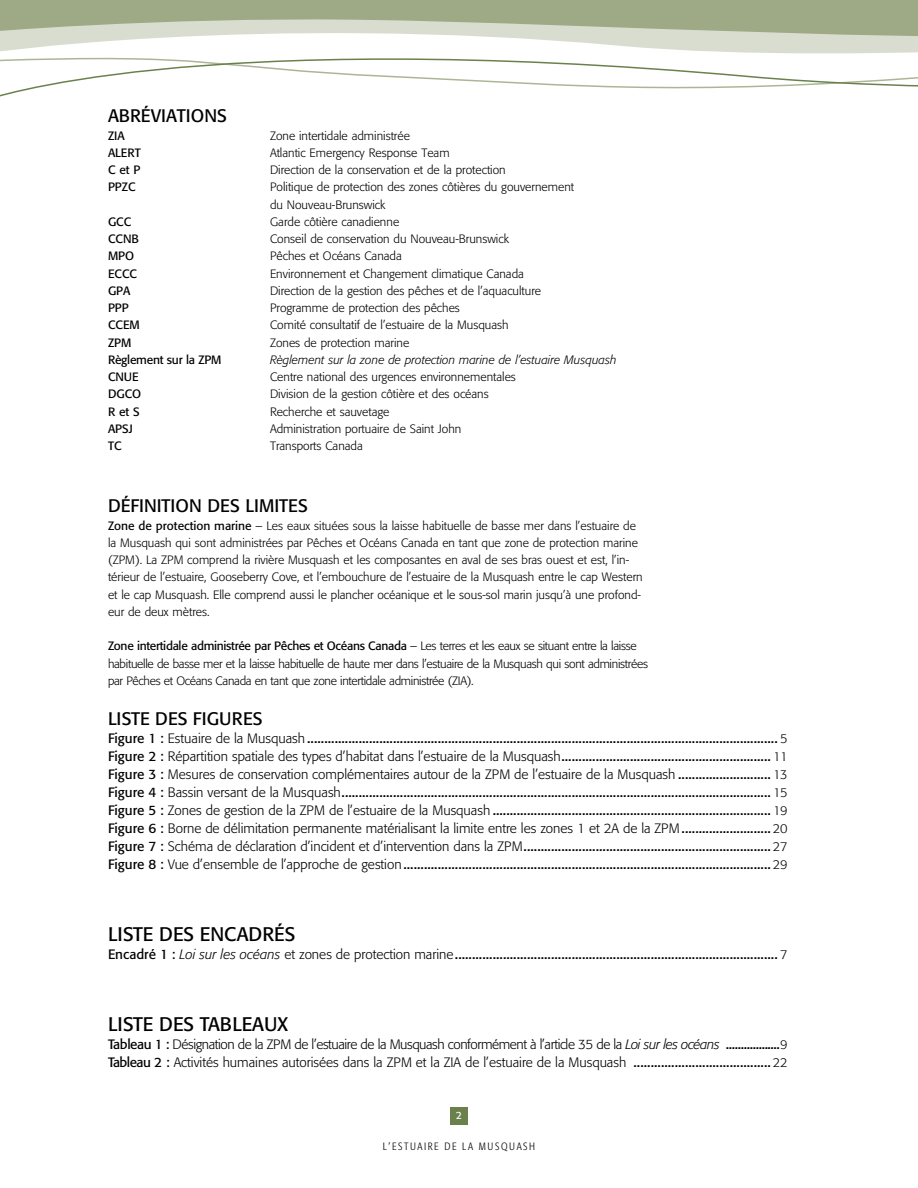
<style>
.page{position:relative;width:918px;height:1188px;background:#fff}
.page>*{position:absolute;margin:0;border:0;box-sizing:border-box;transform-origin:0 0}
.t1{font:19.5px "Formata";color:#000}
.t2{font:18px "Formata";color:#000}
.t3{font:15px/18px "Formata";color:#000}
.t4{font:300 13.5px/18px "Formata";color:#000}
.t5{font:300 12px/17.2px "Formata";color:#000}
.t6{font:300 12px/17.2px "Formata";letter-spacing:-.025em;color:#000}
.t7{font:12px "Formata";color:#000}
.t8{font:italic 300 12px "Formata";color:#000}
.t9{font:12px "Formata";letter-spacing:-.02em;color:#000}
.t10{font:300 condensed 10.5px "Formata";letter-spacing:.15em;color:#000}
.t11{font:10.5px "Formata";color:#fff}
.s1{font-weight:400}
.s2{font-size:13.5px}
.s3{font-weight:300;font-size:13.5px}
.s4{font-weight:300;font-size:12.75px}
.s5{font-weight:400;font-size:15px}
.s6{font-size:12.75px}
.s7{font-weight:300;font-style:italic;font-size:13.5px}
.s8{font-style:italic}
</style>
<div class="page">
<div style="left:450px;top:1107px;width:18px;height:17px;background:#6a814c"></div>
<svg style="left:0;top:68px;width:918px;height:29px"></svg>
<svg style="left:0;top:48px;width:918px;height:20px"></svg>
<svg style="left:0;top:0;width:918px;height:48px;background:#bdc6ad"></svg>
<p class="t2" style="left:108px;top:105px;width:120px">ABRÉVIATIONS</p>
<p class="t7" style="left:108px;top:128px;width:18px">ZIA</p>
<p class="t5" style="left:270px;top:127px;width:141px">Zone intertidale administrée</p>
<p class="t7" style="left:108px;top:145px;width:34px">ALERT</p>
<p class="t5" style="left:270px;top:144px;width:181px">Atlantic Emergency Response Team</p>
<p class="t7" style="left:108px;top:163px;width:34px">C et P</p>
<p class="t5" style="left:270px;top:161px;width:237px">Direction de la conservation et de la protection</p>
<p class="t7" style="left:108px;top:180px;width:29px">PPZC</p>
<p class="t5" style="left:270px;top:179px;width:306px">Politique de protection des zones côtières du gouvernement</p>
<p class="t5" style="left:270px;top:196px;width:117px">du Nouveau-Brunswick</p>
<p class="t7" style="left:108px;top:214px;width:25px">GCC</p>
<p class="t5" style="left:270px;top:213px;width:131px">Garde côtière canadienne</p>
<p class="t7" style="left:108px;top:232px;width:32px">CCNB</p>
<p class="t5" style="left:270px;top:230px;width:241px">Conseil de conservation du Nouveau-Brunswick</p>
<p class="t7" style="left:108px;top:249px;width:28px">MPO</p>
<p class="t5" style="left:270px;top:248px;width:133px">Pêches et Océans Canada</p>
<p class="t7" style="left:108px;top:266px;width:31px">ECCC</p>
<p class="t5" style="left:270px;top:265px;width:255px">Environnement et Changement climatique Canada</p>
<p class="t7" style="left:108px;top:283px;width:24px">GPA</p>
<p class="t5" style="left:270px;top:282px;width:273px">Direction de la gestion des pêches et de l’aquaculture</p>
<p class="t7" style="left:108px;top:301px;width:22px">PPP</p>
<p class="t5" style="left:270px;top:299px;width:191px">Programme de protection des pêches</p>
<p class="t7" style="left:108px;top:318px;width:33px">CCEM</p>
<p class="t5" style="left:270px;top:317px;width:240px">Comité consultatif de l’estuaire de la Musquash</p>
<p class="t7" style="left:108px;top:335px;width:25px">ZPM</p>
<p class="t5" style="left:270px;top:334px;width:141px">Zones de protection marine</p>
<p class="t9" style="left:108px;top:352px;width:115px">Règlement sur la ZPM</p>
<p class="t8" style="left:270px;top:352px;width:348px">Règlement sur la zone de protection marine de l’estuaire Musquash</p>
<p class="t7" style="left:108px;top:370px;width:32px">CNUE</p>
<p class="t5" style="left:270px;top:368px;width:247px">Centre national des urgences environnementales</p>
<p class="t7" style="left:108px;top:387px;width:35px">DGCO</p>
<p class="t5" style="left:270px;top:386px;width:220px">Division de la gestion côtière et des océans</p>
<p class="t7" style="left:108px;top:404px;width:33px">R et S</p>
<p class="t5" style="left:270px;top:403px;width:121px">Recherche et sauvetage</p>
<p class="t7" style="left:108px;top:421px;width:26px">APSJ</p>
<p class="t5" style="left:270px;top:420px;width:193px">Administration portuaire de Saint John</p>
<p class="t7" style="left:108px;top:439px;width:15px">TC</p>
<p class="t5" style="left:270px;top:437px;width:94px">Transports Canada</p>
<p class="t2" style="left:108px;top:495px;width:201px">DÉFINITION DES LIMITES</p>
<p class="t5" style="left:108px;top:517px;width:536px"><span class="s1">Zone de protection marine</span> – Les eaux situées sous la laisse habituelle de basse mer dans l’estuaire de la Musquash qui sont administrées par Pêches et Océans Canada en tant que zone de protection marine (ZPM). La ZPM comprend la rivière Musquash et les composantes en aval de ses bras ouest et est, l’in&shy;térieur de l’estuaire, Gooseberry Cove, et l’embouchure de l’estuaire de la Musquash entre le cap Western et le cap Musquash. Elle comprend aussi le plancher océanique et le sous-sol marin jusqu’à une profond&shy;eur de deux mètres.</p>
<p class="t6" style="left:108px;top:638px;width:542px"><span class="s1">Zone intertidale administrée par Pêches et Océans Canada</span> – Les terres et les eaux se situant entre la laisse habituelle de basse mer et la laisse habituelle de haute mer dans l’estuaire de la Musquash qui sont administrées par Pêches et Océans Canada en tant que zone intertidale administrée (ZIA).</p>
<h2 class="t2" style="left:108px;top:708px;width:156px">LISTE DES FIGURES</h2>
<p class="t3" style="left:108px;top:729px;width:681px"><span class="s2">Figure 1 :</span> <span class="s3">Estuaire de la Musquash</span> ......................................................................................................................................... <span class="s4">5</span></p>
<p class="t4" style="left:108px;top:747px;width:681px"><span class="s1">Figure 2 :</span> Répartition spatiale des types d’habitat dans l’estuaire de la Musquash<span class="s5">.............................................................</span> <span class="s6">11<br></span><span class="s1">Figure 3 :</span> Mesures de conservation complémentaires autour de la ZPM de l’estuaire de la Musquash <span class="s5">...........................</span> <span class="s6">13</span></p>
<p class="t3" style="left:108px;top:783px;width:681px"><span class="s2">Figure 4 :</span> <span class="s3">Bassin versant de la Musquash</span>............................................................................................................................. <span class="s4">15<br></span><span class="s2">Figure 5 :</span> <span class="s3">Zones de gestion de la ZPM de l’estuaire de la Musquash</span> ................................................................................. <span class="s4">19</span></p>
<p class="t4" style="left:108px;top:819px;width:681px"><span class="s1">Figure 6 :</span> Borne de délimitation permanente matérialisant la limite entre les zones 1 et 2A de la ZPM<span class="s5">..........................</span> <span class="s6">20</span></p>
<p class="t3" style="left:108px;top:837px;width:681px"><span class="s2">Figure 7 :</span> <span class="s3">Schéma de déclaration d’incident et d’intervention dans la ZPM</span>........................................................................ <span class="s4">27<br></span><span class="s2">Figure 8 :</span> <span class="s3">Vue d’ensemble de l’approche de gestion</span>........................................................................................................... <span class="s4">29</span></p>
<h1 class="t1" style="left:108px;top:922px;width:189px">LISTE DES ENCADRÉS</h1>
<p class="t3" style="left:108px;top:945px;width:681px"><span class="s2">Encadré 1 :</span> <span class="s7">Loi sur les océans</span> <span class="s3">et zones de protection marine</span>.............................................................................................. <span class="s4">7</span></p>
<h1 class="t1" style="left:108px;top:1012px;width:182px">LISTE DES TABLEAUX</h1>
<p class="t4" style="left:108px;top:1035px;width:681px"><span class="s1">Tableau 1 :</span> Désignation de la ZPM de l’estuaire de la Musquash conformément à l’article 35 de la <span class="s8">Loi sur les océans</span> <span class="s5">..................</span><span class="s6">9<br></span><span class="s1">Tableau 2 :</span> Activités humaines autorisées dans la ZPM et la ZIA de l’estuaire de la Musquash <span class="s5">........................................</span> <span class="s6">22</span></p>
<p class="t11" style="left:456px;top:1109px;width:8px">2</p>
<p class="t10" style="left:383px;top:1140px;width:154px">L’ESTUAIRE DE LA MUSQUASH</p>
</div>
